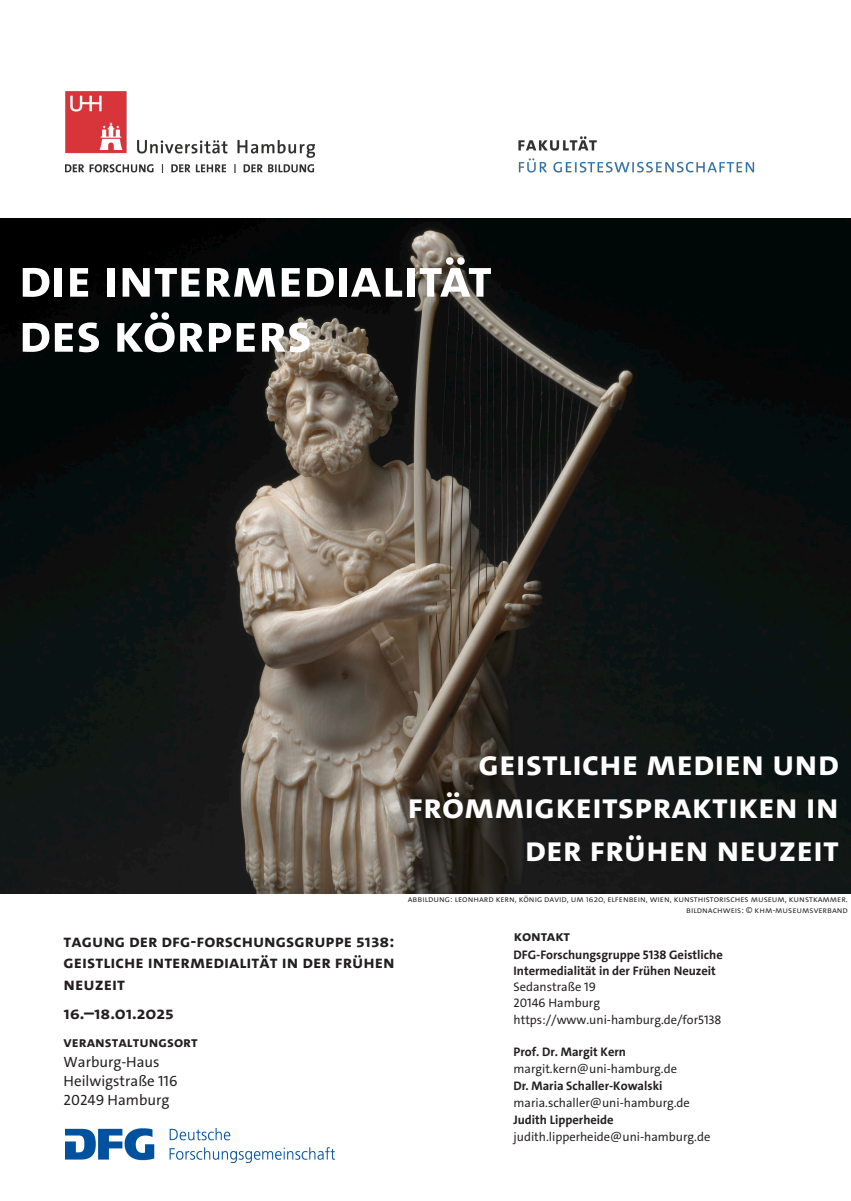
<style>
.page{position:relative;width:851px;height:1201px;background:#fff}
.page>*{position:absolute;margin:0;border:0;box-sizing:border-box;transform-origin:0 0}
.t1{font:55px/55px "The Sans UHH Bold Caps";color:#fff}
.t2{font:36px/43.2px "The Sans UHH Bold Caps";color:#fff;text-align:right}
.t3{font:18px/21.6px "The Sans UHH Bold Caps";color:#231f20;text-align:justify}
.t4{font:15px/19.4px "The Sans UHH";color:#231f20}
.t5{font:15px "The Sans UHH Bold Caps";color:#231f20}
.t6{font:12.5px/16.2px "The Sans UHH";color:#231f20}
.t7{font:700 12.5px/16.2px "The Sans UHH";color:#231f20}
.t8{font:9px/10.8px "The Sans UHH Semi Light Caps";color:#221f1f;text-align:right}
.s1{font-weight:700}
</style>
<div class="page">
<img style="left:65px;top:92px;width:249px;height:80px">
<img style="left:518px;top:137px;width:236px;height:35px">
<img style="left:0;top:219px;width:850px;height:674px">
<img style="left:66px;top:1128px;width:268px;height:34px">
<h1 class="t1" style="left:19px;top:251px;width:475px">Die Intermedialität des Körpers</h1>
<h2 class="t2" style="left:407px;top:741px;width:433px">Geistliche Medien unD<br>Frömmigkeitspraktiken in der Frühen Neuzeit</h2>
<h3 class="t3" style="left:64px;top:929px;width:332px">Tagung der DFG-Forschungsgruppe 5138:<br>Geistliche Intermedialität in der Frühen Neuzeit</h3>
<h3 class="t3" style="left:64px;top:1002px;width:111px">16.–18.01.2025</h3>
<p class="t5" style="left:64px;top:1032px;width:135px">Veranstaltungsort</p>
<p class="t4" style="left:64px;top:1052px;width:115px">Warburg-Haus<br>Heilwigstraße 116<br>20249 Hamburg</p>
<p class="t8" style="left:407px;top:893px;width:441px">Abbildung: Leonhard Kern, König David, um 1620, Elfenbein, Wien, Kunsthistorisches Museum, Kunstkammer.<br>Bildnachweis: © KHM-Museumsverband</p>
<p class="t5" style="left:513px;top:926px;width:58px">KONTAKT</p>
<p class="t7" style="left:513px;top:946px;width:211px">DFG-Forschungsgruppe 5138 Geistliche<br>Intermedialität in der Frühen Neuzeit</p>
<p class="t6" style="left:513px;top:978px;width:209px">Sedanstraße 19<br>20146 Hamburg https://www.uni-hamburg.de/for5138</p>
<p class="t7" style="left:513px;top:1044px;width:114px">Prof. Dr. Margit Kern</p>
<p class="t6" style="left:513px;top:1060px;width:178px;line-height:16.9px">margit.kern@uni-hamburg.de<br><span class="s1">Dr. Maria Schaller</span><span class="s1">-Kowalski </span>maria.schaller@uni-hamburg.de</p>
<p class="t7" style="left:513px;top:1111px;width:102px">Judith Lipperheide</p>
<p class="t6" style="left:513px;top:1128px;width:198px">judith.lipperheide@uni-hamburg.de</p>
</div>
